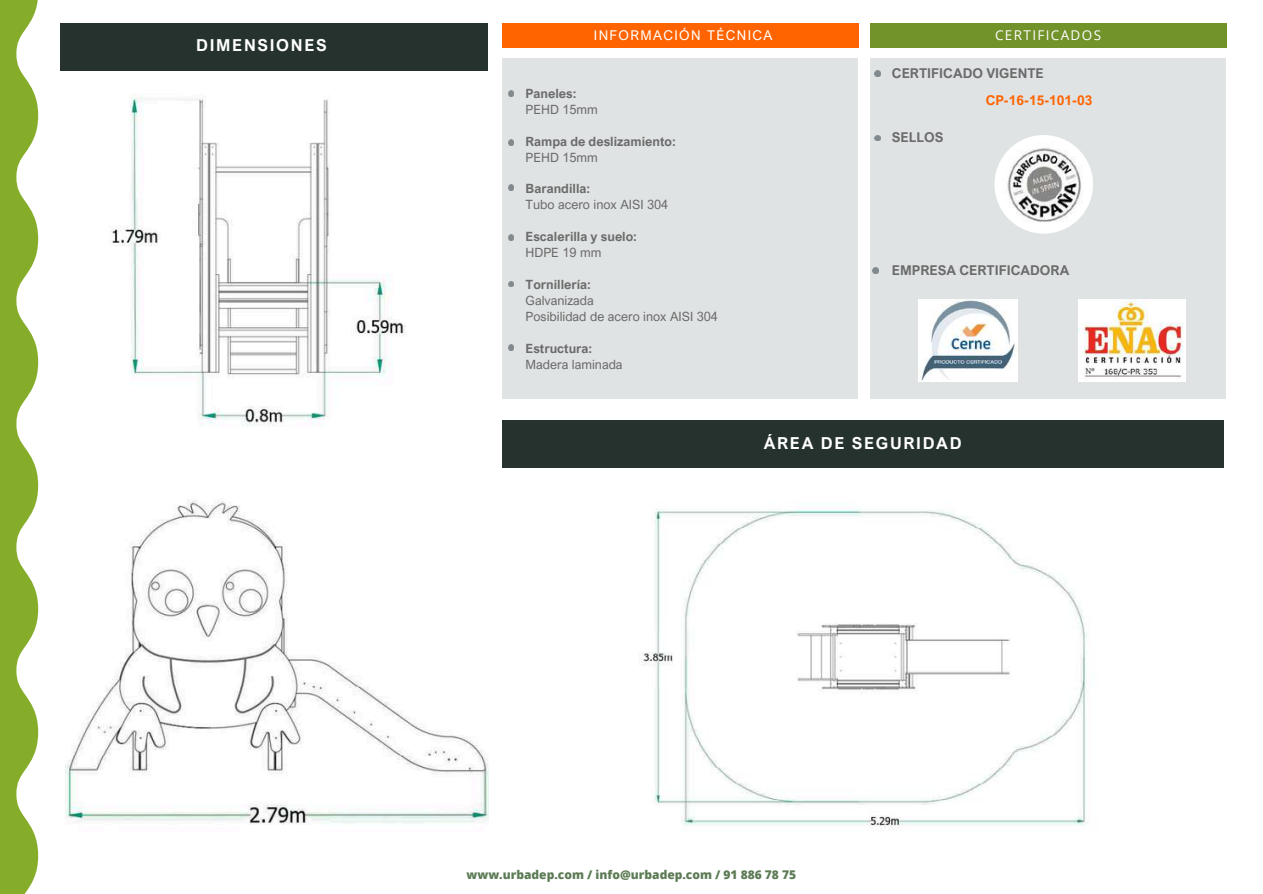
<style>
.page{position:relative;width:1263px;height:894px;background:#fff}
.page>*{position:absolute;margin:0;border:0;box-sizing:border-box;transform-origin:0 0}
.t1{font:700 16.5px "Arial Nova";letter-spacing:.1em;color:#fff}
.t2{font:700 13.5px "Arial Nova";color:#6b6b6b}
.t3{font:13.5px "Arial Nova";letter-spacing:.1em;color:#fff}
.t4{font:700 13.5px "Arial Nova";color:#ff6400}
.t5{font:13.5px "Open Sans";letter-spacing:.1em;color:#fff}
.t6{font:12.75px/15.9px "Arial Nova";color:#6b6b6b}
.t7{font:700 12.75px "Arial Nova";color:#6b6b6b}
.t8{font:800 12px "Open Sans";color:#5d7b55}
</style>
<div class="page">
<div style="left:502px;top:420px;width:721px;height:48px;background:#26322e"></div>
<div style="left:502px;top:23px;width:356px;height:25px;background:#ff6400"></div>
<div style="left:870px;top:23px;width:356px;height:25px;background:#72922a"></div>
<div style="left:502px;top:59px;width:356px;height:340px;background:#e0e3e4"></div>
<svg style="left:508px;top:91px;width:6px;height:5px"></svg>
<svg style="left:508px;top:140px;width:6px;height:5px"></svg>
<div style="left:870px;top:59px;width:356px;height:340px;background:#e0e3e4"></div>
<svg style="left:875px;top:70px;width:5px;height:6px"></svg>
<svg style="left:875px;top:135px;width:5px;height:6px"></svg>
<svg style="left:508px;top:185px;width:6px;height:5px"></svg>
<svg style="left:508px;top:235px;width:6px;height:5px"></svg>
<svg style="left:508px;top:281px;width:6px;height:6px"></svg>
<svg style="left:873px;top:267px;width:6px;height:6px"></svg>
<div style="left:60px;top:23px;width:427px;height:48px;background:#26322e"></div>
<svg style="left:26px;top:0;width:12px;height:892px"></svg>
<svg style="left:16px;top:0;width:10px;height:893px;fill:#85ad29"></svg>
<div style="left:0;top:0;width:16px;height:893px;background:#85ad29"></div>
<img style="left:994px;top:135px;width:99px;height:98px;border-radius:50%">
<img style="left:919px;top:300px;width:99px;height:82px">
<img style="left:1079px;top:300px;width:107px;height:82px">
<svg style="left:508px;top:344px;width:6px;height:6px"></svg>
<img style="left:111px;top:97px;width:295px;height:330px">
<img style="left:65px;top:499px;width:423px;height:326px">
<img style="left:641px;top:508px;width:449px;height:323px">
<p class="t1" style="left:196px;top:35px;width:132px">DIMENSIONES</p>
<p class="t3" style="left:594px;top:27px;width:180px">INFORMACIÓN TÉCNICA</p>
<p class="t5" style="left:995px;top:25px;width:107px">CERTIFICADOS</p>
<p class="t7" style="left:526px;top:85px;width:52px">Paneles:</p>
<p class="t6" style="left:526px;top:101px;width:74px">PEHD 15mm</p>
<p class="t7" style="left:526px;top:133px;width:152px">Rampa de deslizamiento:</p>
<p class="t6" style="left:526px;top:149px;width:74px">PEHD 15mm</p>
<p class="t7" style="left:526px;top:181px;width:66px">Barandilla:</p>
<p class="t6" style="left:526px;top:196px;width:144px">Tubo acero inox AISI 304</p>
<p class="t7" style="left:526px;top:229px;width:113px">Escalerilla y suelo:</p>
<p class="t6" style="left:526px;top:244px;width:77px">HDPE 19 mm</p>
<p class="t7" style="left:526px;top:276px;width:67px">Tornillería:</p>
<p class="t6" style="left:526px;top:292px;width:194px">Galvanizada<br>Posibilidad de acero inox AISI 304</p>
<p class="t7" style="left:526px;top:340px;width:68px">Estructura:</p>
<p class="t6" style="left:526px;top:356px;width:99px">Madera laminada</p>
<p class="t2" style="left:892px;top:64px;width:153px">CERTIFICADO VIGENTE</p>
<p class="t4" style="left:986px;top:91px;width:108px">CP-16-15-101-03</p>
<p class="t2" style="left:892px;top:129px;width:53px">SELLOS</p>
<p class="t2" style="left:892px;top:261px;width:179px">EMPRESA CERTIFICADORA</p>
<p class="t1" style="left:764px;top:432px;width:199px">ÁREA DE SEGURIDAD</p>
<p class="t8" style="left:466px;top:866px;width:331px">www.urbadep.com / info@urbadep.com / 91 886 78 75</p>
</div>
